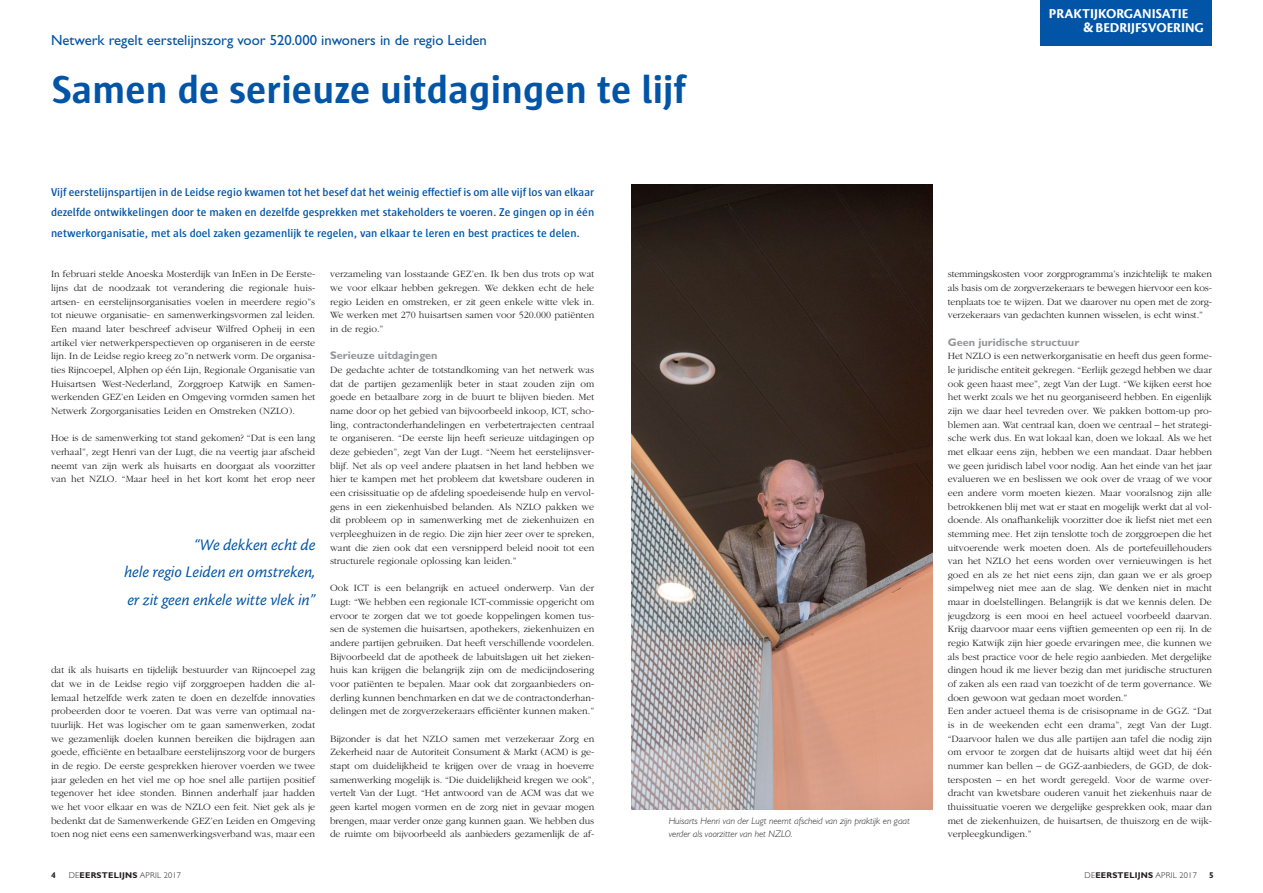
<style>
.page{position:relative;width:1263px;height:893px;background:#fff}
.page>*{position:absolute;margin:0;border:0;box-sizing:border-box;transform-origin:0 0}
.t1{font:700 39.9px "Sun";letter-spacing:.005em;color:#0154a6}
.t2{font:16.8px/27.3px "Cronos MM It 408 16";letter-spacing:.005em;color:#0154a6;text-align:justify}
.t3{font:14.7px "Gill Sans";color:#0154a6}
.t4{font:14.1px/13.6px "Cronos MM 700 14";color:#fff}
.t5{font:600 11.55px/20.4px "Sun";color:#0154a6;text-align:justify}
.t6{font:700 10.95px "Gill Sans";color:#939598}
.t7{font:300 10.05px/13.6px "Garamond";color:#231f20;text-align:justify}
.t8{font:italic 300 9.45px/13.6px "Gill Sans";color:#231f20}
.t9{font:300 8.4px "Gill Sans";letter-spacing:.025em;color:#231f20}
.t10{font:700 8.4px "Gill Sans";color:#231f20}
.s1{font-family:"Cronos MM 700 15";font-size:15.75px}
.s2{font-weight:700}
</style>
<div class="page">
<div style="left:1041px;top:0;width:171px;height:45px;background:#0154a6"></div>
<img style="left:631px;top:185px;width:302px;height:625px">
<h3 class="t3" style="left:51px;top:35px;width:437px">Netwerk regelt eerstelijnszorg voor 520.000 inwoners in de regio Leiden</h3>
<h1 class="t1" style="left:52px;top:75px;width:635px">Samen de serieuze uitdagingen te lijf</h1>
<p class="t5" style="left:51px;top:182px;width:545px">Vijf eerstelijnspartijen in de Leidse regio kwamen tot het besef dat het weinig effectief is om alle vijf los van elkaar dezelfde ontwikkelingen door te maken en dezelfde gesprekken met stakeholders te voeren. Ze gingen op in één netwerkorganisatie, met als doel zaken gezamenlijk te regelen, van elkaar te leren en best practices te delen.</p>
<p class="t7" style="left:51px;top:268px;width:266px">In februari stelde Anoeska Mosterdijk van InEen in De Eerste&shy;lijns dat de noodzaak tot verandering die regionale huis&shy;artsen- en eerstelijnsorganisaties voelen in meerdere regio”s tot nieuwe organisatie- en samenwerkingsvormen zal leiden.<br>Een maand later beschreef adviseur Wilfred Opheij in een artikel vier netwerkperspectieven op organiseren in de eerste lijn. In de Leidse regio kreeg zo”n netwerk vorm. De organisa&shy;ties Rijncoepel, Alphen op één Lijn, Regionale Organisatie van Huisartsen West-Nederland, Zorggroep Katwijk en Samen&shy;werkenden GEZ’en Leiden en Omgeving vormden samen het Netwerk Zorgorganisaties Leiden en Omstreken (NZLO).</p>
<p class="t7" style="left:51px;top:432px;width:266px">Hoe is de samenwerking tot stand gekomen? “Dat is een lang verhaal”, zegt Henri van der Lugt, die na veertig jaar afscheid neemt van zijn werk als huisarts en doorgaat als voorzitter van het NZLO. “Maar heel in het kort komt het erop neer</p>
<h2 class="t2" style="left:124px;top:532px;width:193px;text-indent:70px">“We dekken echt de hele regio Leiden en omstreken, er zit geen enkele witte vlek in”</h2>
<p class="t7" style="left:51px;top:664px;width:266px">dat ik als huisarts en tijdelijk bestuurder van Rijncoepel zag dat we in de Leidse regio vijf zorggroepen hadden die al&shy;lemaal hetzelfde werk zaten te doen en dezelfde innovaties probeerden door te voeren. Dat was verre van optimaal na&shy;tuurlijk. Het was logischer om te gaan samenwerken, zodat we gezamenlijk doelen kunnen bereiken die bijdragen aan goede, efficiënte en betaalbare eerstelijnszorg voor de burgers in de regio. De eerste gesprekken hierover voerden we twee jaar geleden en het viel me op hoe snel alle partijen positief tegenover het idee stonden. Binnen anderhalf jaar hadden we het voor elkaar en was de NZLO een feit. Niet gek als je bedenkt dat de Samenwerkende GEZ’en Leiden en Omgeving toen nog niet eens een samenwerkingsverband was, maar een</p>
<p class="t7" style="left:330px;top:268px;width:266px">verzameling van losstaande GEZ’en. Ik ben dus trots op wat we voor elkaar hebben gekregen. We dekken echt de hele regio Leiden en omstreken, er zit geen enkele witte vlek in.<br>We werken met 270 huisartsen samen voor 520.000 patiënten in de regio.”</p>
<p class="t6" style="left:330px;top:352px;width:109px">Serieuze uitdagingen</p>
<p class="t7" style="left:330px;top:364px;width:266px">De gedachte achter de totstandkoming van het netwerk was dat de partijen gezamenlijk beter in staat zouden zijn om goede en betaalbare zorg in de buurt te blijven bieden. Met name door op het gebied van bijvoorbeeld inkoop, ICT, scho&shy;ling, contractonderhandelingen en verbetertrajecten centraal te organiseren. “De eerste lijn heeft serieuze uitdagingen op deze gebieden”, zegt Van der Lugt. “Neem het eerstelijnsver&shy;blijf. Net als op veel andere plaatsen in het land hebben we hier te kampen met het probleem dat kwetsbare ouderen in een crisissituatie op de afdeling spoedeisende hulp en vervol&shy;gens in een ziekenhuisbed belanden. Als NZLO pakken we dit probleem op in samenwerking met de ziekenhuizen en verpleeghuizen in de regio. Die zijn hier zeer over te spreken, want die zien ook dat een versnipperd beleid nooit tot een structurele regionale oplossing kan leiden.”</p>
<p class="t7" style="left:330px;top:582px;width:266px">Ook ICT is een belangrijk en actueel onderwerp. Van der Lugt: “We hebben een regionale ICT-commissie opgericht om ervoor te zorgen dat we tot goede koppelingen komen tus&shy;sen de systemen die huisartsen, apothekers, ziekenhuizen en andere partijen gebruiken. Dat heeft verschillende voordelen.<br>Bijvoorbeeld dat de apotheek de labuitslagen uit het zieken&shy;huis kan krijgen die belangrijk zijn om de medicijndosering voor patiënten te bepalen. Maar ook dat zorgaanbieders on&shy;derling kunnen benchmarken en dat we de contractonderhan&shy;delingen met de zorgverzekeraars efficiënter kunnen maken.”</p>
<p class="t7" style="left:330px;top:732px;width:266px">Bijzonder is dat het NZLO samen met verzekeraar Zorg en Zeker heid naar de Autoriteit Consument &amp; Markt (ACM) is ge&shy;stapt om duidelijkheid te krijgen over de vraag in hoeverre samenwerking mogelijk is. “Die duidelijkheid kregen we ook”, vertelt Van der Lugt. “Het antwoord van de ACM was dat we geen kartel mogen vormen en de zorg niet in gevaar mogen brengen, maar verder onze gang kunnen gaan. We hebben dus de ruimte om bijvoorbeeld als aanbieders gezamenlijk de af-</p>
<p class="t8" style="left:669px;top:814px;width:242px">Huisarts Henri van der Lugt neemt afscheid van zijn praktijk en gaat verder als voorzitter van het NZLO.</p>
<h3 class="t4" style="left:1083px;top:8px;width:122px;text-indent:-34px">PRAKTIJKORGANISATIE<br><span class="s1">&amp;</span> BEDRIJFSVOERING</h3>
<p class="t7" style="left:948px;top:268px;width:266px">stemmingskosten voor zorgprogramma’s inzichtelijk te maken als basis om de zorgverzekeraars te bewegen hiervoor een kos&shy;tenplaats toe te wijzen. Dat we daarover nu open met de zorg&shy;verzekeraars van gedachten kunnen wisselen, is echt winst.”</p>
<p class="t6" style="left:948px;top:338px;width:133px">Geen juridische structuur</p>
<p class="t7" style="left:948px;top:350px;width:266px;text-align:left">Het NZLO is een netwerkorganisatie en heeft dus geen forme&shy;le juridische entiteit gekregen. “Eerlijk gezegd hebben we daar ook geen haast mee”, zegt Van der Lugt. “We kijken eerst hoe het werkt zoals we het nu georganiseerd hebben. En eigenlijk zijn we daar heel tevreden over. We pakken bottom-up pro&shy;blemen aan. Wat centraal kan, doen we centraal – het strategi&shy;sche werk dus. En wat lokaal kan, doen we lokaal. Als we het met elkaar eens zijn, hebben we een mandaat. Daar hebben we geen juridisch label voor nodig. Aan het einde van het jaar evalueren we en beslissen we ook over de vraag of we voor een andere vorm moeten kiezen. Maar vooralsnog zijn alle betrokkenen blij met wat er staat en mogelijk werkt dat al vol&shy;doende. Als onafhankelijk voorzitter doe ik liefst niet met een stemming mee. Het zijn tenslotte toch de zorggroepen die het uitvoerende werk moeten doen. Als de portefeuille houders van het NZLO het eens worden over vernieuwingen is het goed en als ze het niet eens zijn, dan gaan we er als groep simpelweg niet mee aan de slag. We denken niet in macht maar in doelstellingen. Belangrijk is dat we kennis delen. De jeugdzorg is een mooi en heel actueel voorbeeld daarvan.<br>Krijg daarvoor maar eens vijftien gemeenten op een rij. In de regio Katwijk zijn hier goede ervaringen mee, die kunnen we als best practice voor de hele regio aanbieden. Met dergelijke dingen houd ik me liever bezig dan met juri dische structuren of zaken als een raad van toezicht of de term governance. We doen gewoon wat gedaan moet worden.”<br>Een ander actueel thema is de crisisopname in de GGZ. “Dat is in de weekenden echt een drama”, zegt Van der Lugt. “Daarvoor halen we dus alle partijen aan tafel die nodig zijn om ervoor te zorgen dat de huisarts altijd weet dat hij één nummer kan bellen – de GGZ-aanbieders, de GGD, de dok&shy;tersposten – en het wordt geregeld. Voor de warme over&shy;dracht van kwetsbare ouderen vanuit het ziekenhuis naar de thuissituatie voeren we dergelijke gesprekken ook, maar dan met de ziekenhuizen, de huisartsen, de thuiszorg en de wijk&shy;verpleegkundigen.”</p>
<p class="t10" style="left:51px;top:872px;width:6px">4</p>
<p class="t9" style="left:69px;top:872px;width:114px">DE<span class="s2">EERSTELIJNS</span> APRIL 2017</p>
<p class="t9" style="left:1084px;top:872px;width:114px">DE<span class="s2">EERSTELIJNS</span> APRIL 2017</p>
<p class="t10" style="left:1209px;top:872px;width:6px">5</p>
</div>
